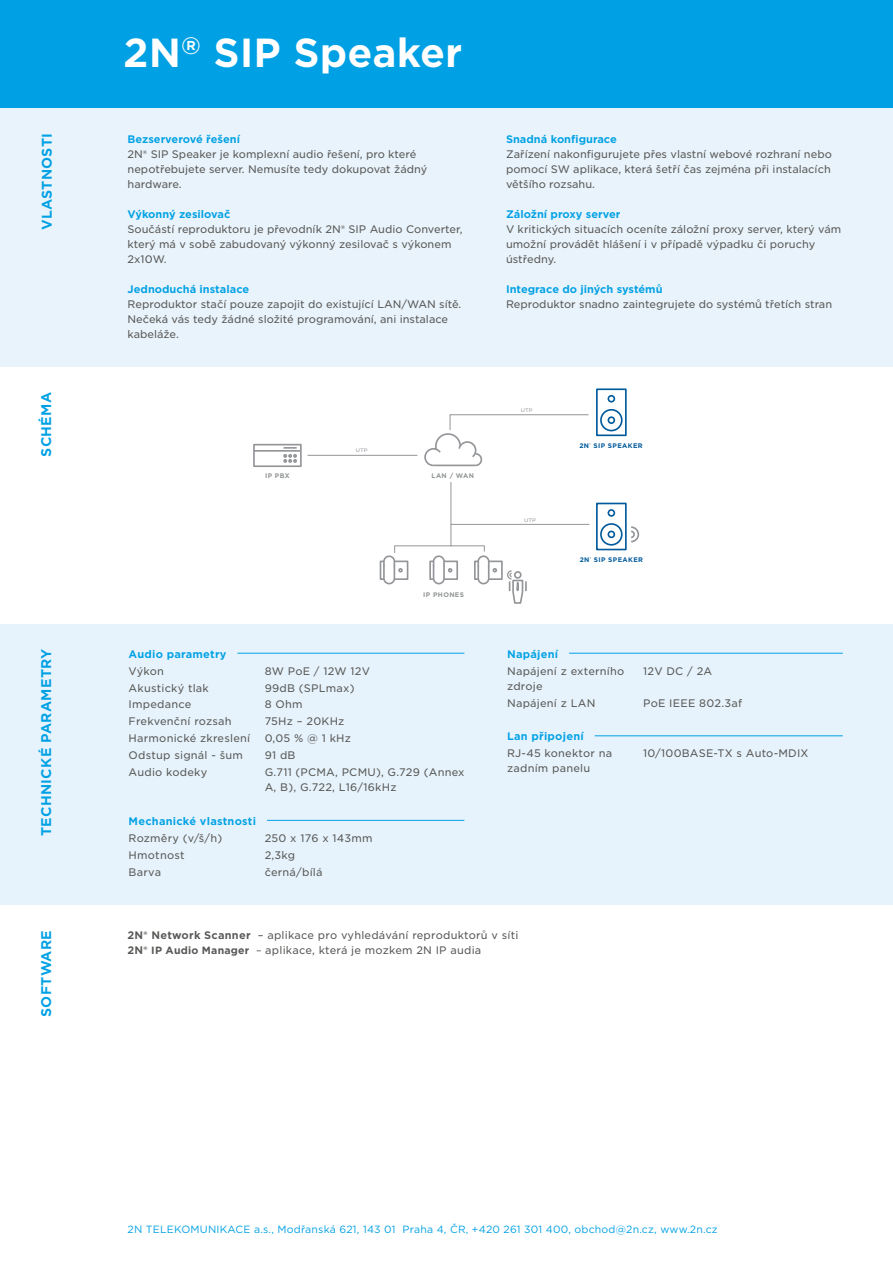
<style>
.page{position:relative;width:893px;height:1263px;background:#fff}
.page>*{position:absolute;margin:0;border:0;box-sizing:border-box;transform-origin:0 0}
.t1{font:700 39px "Gotham S Sm";color:#fff}
.t2{font:700 13.5px "Gotham S Sm";letter-spacing:.02em;color:#00a1e4}
.t3{font:10.5px/15px "Gotham S Sm";color:#585856}
.t4{font:10.5px/15px "Gotham S Sm";letter-spacing:.02em;color:#585856}
.t5{font:700 10.5px "Gotham S Sm";color:#00a1e4}
.t6{font:10.5px "Gotham";letter-spacing:.02em;color:#00a1e4}
.t7{font:700 10.5px "Gotham S Sm";letter-spacing:.02em;color:#00a1e4}
.t8{font:700 6.6px "Gotham";letter-spacing:.06em;color:#005a9c}
.t9{font:700 6.6px "Gotham";letter-spacing:.06em;color:#929595}
.t10{font:4.8px "Gotham S Sm";color:#939598;scale:1.13 1}
.s1{font-weight:700}
.s2{font-family:"Gotham";font-weight:700}
.s3{font-family:"Gotham"}
</style>
<div class="page">
<div style="left:0;top:107px;width:893px;height:260px;background:#e9f3fb"></div>
<div style="left:0;top:624px;width:893px;height:280px;background:#e7f3fc"></div>
<hr style="left:237px;top:653px;width:227px;height:1px;background:#00a1e4">
<hr style="left:267px;top:820px;width:197px;height:1px;background:#00a1e4">
<hr style="left:569px;top:653px;width:274px;height:1px;background:#00a1e4">
<hr style="left:595px;top:735px;width:248px;height:1px;background:#00a1e4">
<div style="left:0;top:0;width:893px;height:107px;background:#00a1e4"></div>
<div style="left:253px;top:444px;width:49px;height:23px;border:2px solid #939598"></div>
<hr style="left:254px;top:450px;width:46px;height:2px;background:#939598">
<svg style="left:283px;top:447px;width:14px;height:16px"></svg>
<div style="left:608px;top:395px;width:7px;height:8px;border:2px solid #005a9c;border-radius:50%"></div>
<div style="left:608px;top:416px;width:7px;height:8px;border:2px solid #005a9c;border-radius:50%"></div>
<div style="left:596px;top:388px;width:31px;height:48px;border:2px solid #005a9c"></div>
<div style="left:600px;top:409px;width:23px;height:22px;border:2px solid #005a9c;border-radius:50%"></div>
<div style="left:608px;top:509px;width:7px;height:8px;border:2px solid #005a9c;border-radius:50%"></div>
<div style="left:608px;top:531px;width:7px;height:7px;border:2px solid #005a9c;border-radius:50%"></div>
<div style="left:596px;top:503px;width:31px;height:47px;border:2px solid #005a9c"></div>
<div style="left:600px;top:523px;width:23px;height:23px;border:2px solid #005a9c;border-radius:50%"></div>
<svg style="left:631px;top:526px;width:9px;height:17px"></svg>
<div style="left:380px;top:560px;width:5px;height:20px;border:2px solid #939598"></div>
<hr style="left:308px;top:455px;width:109px;height:1px;background:#939598">
<svg style="left:424px;top:414px;width:165px;height:53px"></svg>
<svg style="left:382px;top:482px;width:208px;height:122px"></svg>
<p class="t2" style="left:38px;top:230px;width:99px;rotate:-90deg">VLASTNOSTI</p>
<p class="t2" style="left:37px;top:457px;width:66px;rotate:-90deg">SCHÉMA</p>
<p class="t2" style="left:37px;top:836px;width:189px;rotate:-90deg">TECHNICKÉ PARAMETRY</p>
<p class="t2" style="left:37px;top:1017px;width:89px;rotate:-90deg">SOFTWARE</p>
<h1 class="t1" style="left:123px;top:25px;width:341px">2N<sup>®</sup> SIP Speaker</h1>
<p class="t5" style="left:128px;top:131px;width:114px">Bezserverové řešení</p>
<p class="t3" style="left:128px;top:146px;width:301px">2N® SIP Speaker je komplexní audio řešení, pro které nepotřebujete server. Nemusíte tedy dokupovat žádný hardware.</p>
<p class="t5" style="left:128px;top:207px;width:104px">Výkonný zesilovač</p>
<p class="t3" style="left:128px;top:221px;width:336px">Součástí reproduktoru je převodník 2N® SIP Audio Converter, který má v sobě zabudovaný výkonný zesilovač s výkonem<br>2x10W.</p>
<p class="t5" style="left:128px;top:282px;width:123px">Jednoduchá instalace</p>
<p class="t3" style="left:128px;top:296px;width:335px">Reproduktor stačí pouze zapojit do existující LAN/WAN sítě.<br>Nečeká vás tedy žádné složité programování, ani instalace kabeláže.</p>
<p class="t10" style="left:356px;top:447px;width:12px">UTP</p>
<p class="t9" style="left:265px;top:472px;width:26px">IP PBX</p>
<p class="t9" style="left:431px;top:472px;width:44px">LAN / WAN</p>
<p class="t9" style="left:423px;top:591px;width:42px">IP PHONES</p>
<p class="t7" style="left:129px;top:647px;width:99px">Audio parametry</p>
<p class="t3" style="left:129px;top:663px;width:37px">Výkon</p>
<p class="t4" style="left:265px;top:663px;width:107px">8W PoE / 12W 12V</p>
<p class="t4" style="left:129px;top:680px;width:82px">Akustický tlak</p>
<p class="t4" style="left:265px;top:680px;width:91px">99dB (SPLmax)</p>
<p class="t4" style="left:129px;top:697px;width:64px">Impedance</p>
<p class="t3" style="left:265px;top:697px;width:39px">8 Ohm</p>
<p class="t4" style="left:129px;top:714px;width:104px">Frekvenční rozsah</p>
<p class="t4" style="left:265px;top:714px;width:81px">75Hz – 20KHz</p>
<p class="t4" style="left:129px;top:731px;width:123px">Harmonické zkreslení</p>
<p class="t3" style="left:265px;top:731px;width:88px">0,05 % @ 1 kHz</p>
<p class="t4" style="left:129px;top:747px;width:116px">Odstup signál - šum</p>
<p class="t3" style="left:265px;top:747px;width:32px">91 dB</p>
<p class="t4" style="left:129px;top:764px;width:80px">Audio kodeky</p>
<p class="t4" style="left:265px;top:764px;width:201px">G.711 (PCMA, PCMU), G.729 (Annex<br>A, B), G.722, L16/16kHz</p>
<p class="t7" style="left:129px;top:814px;width:129px">Mechanické vlastnosti</p>
<p class="t4" style="left:129px;top:830px;width:95px">Rozměry (v/š/h)</p>
<p class="t4" style="left:265px;top:830px;width:109px">250 x 176 x 143mm</p>
<p class="t4" style="left:129px;top:847px;width:57px">Hmotnost</p>
<p class="t3" style="left:265px;top:847px;width:32px">2,3kg</p>
<p class="t3" style="left:129px;top:864px;width:34px">Barva</p>
<p class="t4" style="left:265px;top:864px;width:59px">černá/bílá</p>
<p class="t5" style="left:506px;top:132px;width:112px">Snadná konfigurace</p>
<p class="t3" style="left:506px;top:146px;width:327px;text-align:justify">Zařízení nakonfigurujete přes vlastní webové rozhraní nebo pomocí SW aplikace, která šetří čas zejména při instalacích většího rozsahu.</p>
<p class="t5" style="left:506px;top:207px;width:116px">Záložní proxy server</p>
<p class="t3" style="left:506px;top:221px;width:337px">V kritických situacích oceníte záložní proxy server, který vám umožní provádět hlášení i v případě výpadku či poruchy ústředny.</p>
<p class="t5" style="left:506px;top:282px;width:158px">Integrace do jiných systémů</p>
<p class="t3" style="left:506px;top:296px;width:328px">Reproduktor snadno zaintegrujete do systémů třetích stran</p>
<p class="t10" style="left:521px;top:406px;width:12px">UTP</p>
<p class="t10" style="left:524px;top:517px;width:12px">UTP</p>
<p class="t8" style="left:579px;top:441px;width:65px">2N<sup>®</sup> SIP SPEAKER</p>
<p class="t8" style="left:580px;top:555px;width:65px">2N<sup>®</sup> SIP SPEAKER</p>
<p class="t7" style="left:507px;top:647px;width:53px">Napájení</p>
<p class="t4" style="left:507px;top:663px;width:119px">Napájení z externího zdroje</p>
<p class="t3" style="left:643px;top:663px;width:71px">12V DC / 2A</p>
<p class="t4" style="left:507px;top:695px;width:90px">Napájení z LAN</p>
<p class="t4" style="left:643px;top:695px;width:100px">PoE IEEE 802.3af</p>
<p class="t7" style="left:507px;top:729px;width:78px">Lan připojení</p>
<p class="t4" style="left:507px;top:746px;width:107px">RJ-45 konektor na zadním panelu</p>
<p class="t4" style="left:643px;top:746px;width:167px">10/100BASE-TX s Auto-MDIX</p>
<p class="t4" style="left:128px;top:927px;width:392px"><span class="s1">2N® Network Scanner</span> – aplikace pro vyhledávání reproduktorů v síti<br><span class="s1">2N®</span> <span class="s2">IP Audio Manager</span> <span class="s3">–</span> aplikace, která je mozkem 2N IP audia</p>
<p class="t6" style="left:128px;top:1223px;width:592px">2N TELEKOMUNIKACE a.s., Modřanská 621, 143 01 Praha 4, ČR, +420 261 301 400, obchod@2n.cz, www.2n.cz</p>
</div>
